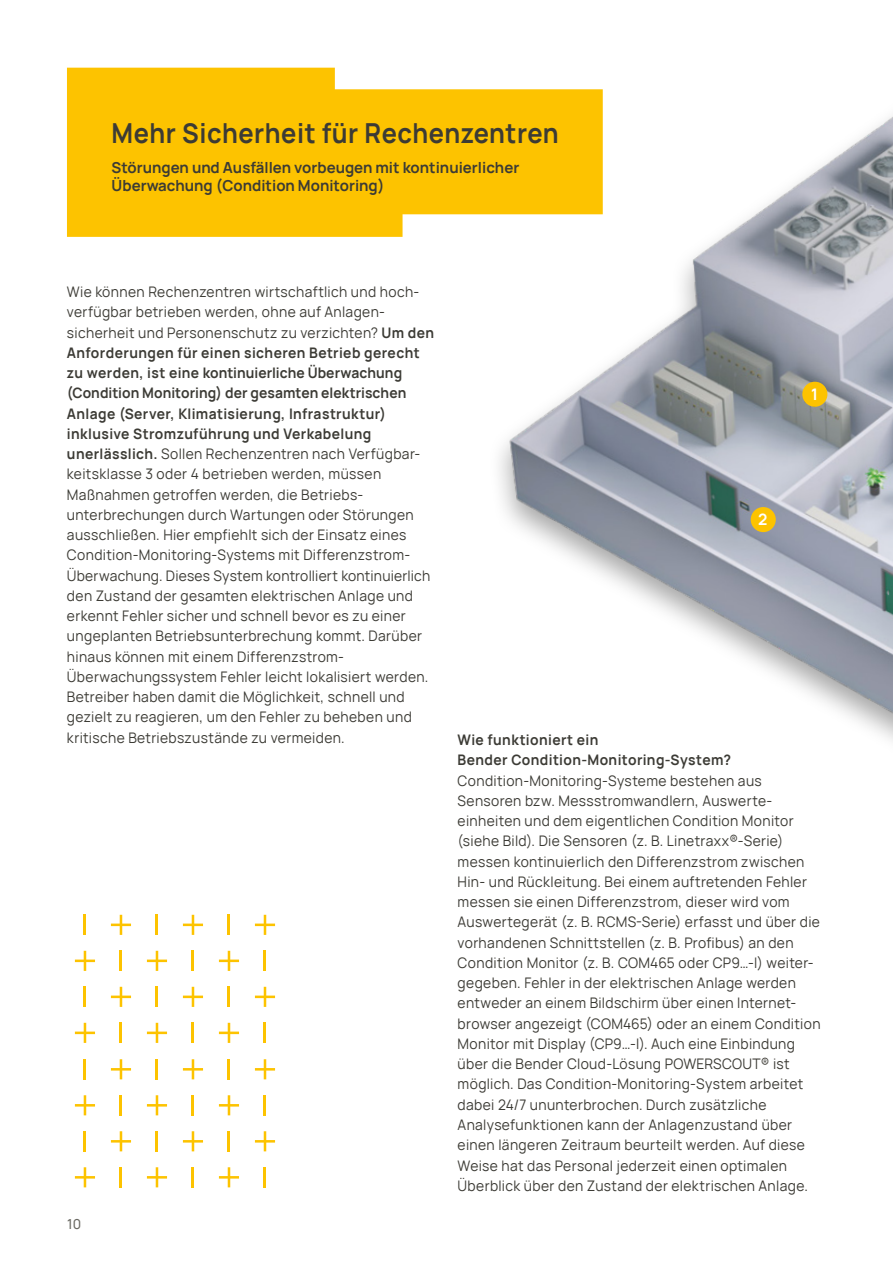
<style>
.page{position:relative;width:893px;height:1263px;background:#fff}
.page>*{position:absolute;margin:0;border:0;box-sizing:border-box;transform-origin:0 0}
.Headline_18_Pt{font:700 27px "Manrope";letter-spacing:.02em;color:#3c3b35;scale:.94 1}
.t1{font:700 15.6px "Manrope";color:#fff}
.Headline_10_Pt{font:700 15px/18px "Manrope";color:#3c3b35}
.Fließtext_9_5_Pt{font:14.25px/20.2px "Manrope";letter-spacing:.025em;color:#3c3b35}
.t2{font:500 13.5px "Manrope";color:#6a6962}
.s1{font-weight:700}
</style>
<div class="page">
<div style="left:67px;top:68px;width:386px;height:169px;background:#fdc300"></div>
<img style="left:453px;top:89px;width:440px;height:652px">
<div style="left:802px;top:382px;width:25px;height:25px;background:#fdc300;border-radius:50%"></div>
<div style="left:751px;top:507px;width:25px;height:25px;background:#fdc300;border-radius:50%"></div>
<hr style="left:120px;top:951px;width:2px;height:20px;background:#fdc300">
<hr style="left:264px;top:951px;width:2px;height:20px;background:#fdc300">
<hr style="left:192px;top:951px;width:2px;height:20px;background:#fdc300">
<hr style="left:228px;top:915px;width:2px;height:20px;background:#fdc300">
<hr style="left:120px;top:1023px;width:2px;height:20px;background:#fdc300">
<hr style="left:156px;top:915px;width:2px;height:20px;background:#fdc300">
<hr style="left:264px;top:1023px;width:2px;height:20px;background:#fdc300">
<hr style="left:84px;top:915px;width:2px;height:20px;background:#fdc300">
<hr style="left:192px;top:1023px;width:2px;height:20px;background:#fdc300">
<hr style="left:156px;top:987px;width:2px;height:20px;background:#fdc300">
<hr style="left:84px;top:987px;width:2px;height:20px;background:#fdc300">
<hr style="left:228px;top:987px;width:2px;height:20px;background:#fdc300">
<svg style="left:147px;top:951px;width:20px;height:20px"></svg>
<svg style="left:255px;top:915px;width:20px;height:20px"></svg>
<svg style="left:147px;top:1023px;width:20px;height:20px"></svg>
<svg style="left:111px;top:987px;width:20px;height:20px"></svg>
<svg style="left:255px;top:987px;width:20px;height:20px"></svg>
<svg style="left:183px;top:987px;width:20px;height:20px"></svg>
<svg style="left:75px;top:951px;width:20px;height:20px"></svg>
<svg style="left:219px;top:951px;width:20px;height:20px"></svg>
<svg style="left:183px;top:915px;width:20px;height:20px"></svg>
<svg style="left:75px;top:1023px;width:20px;height:20px"></svg>
<svg style="left:111px;top:915px;width:20px;height:20px"></svg>
<svg style="left:219px;top:1023px;width:20px;height:20px"></svg>
<hr style="left:120px;top:1095px;width:2px;height:20px;background:#fdc300">
<hr style="left:264px;top:1095px;width:2px;height:20px;background:#fdc300">
<hr style="left:192px;top:1095px;width:2px;height:20px;background:#fdc300">
<hr style="left:228px;top:1059px;width:2px;height:20px;background:#fdc300">
<hr style="left:120px;top:1167px;width:2px;height:20px;background:#fdc300">
<hr style="left:156px;top:1059px;width:2px;height:20px;background:#fdc300">
<hr style="left:264px;top:1167px;width:2px;height:20px;background:#fdc300">
<hr style="left:84px;top:1059px;width:2px;height:20px;background:#fdc300">
<hr style="left:192px;top:1167px;width:2px;height:20px;background:#fdc300">
<hr style="left:156px;top:1131px;width:2px;height:20px;background:#fdc300">
<hr style="left:84px;top:1131px;width:2px;height:20px;background:#fdc300">
<hr style="left:228px;top:1131px;width:2px;height:20px;background:#fdc300">
<svg style="left:147px;top:1095px;width:20px;height:20px"></svg>
<svg style="left:255px;top:1059px;width:20px;height:20px"></svg>
<svg style="left:147px;top:1167px;width:20px;height:20px"></svg>
<svg style="left:111px;top:1131px;width:20px;height:20px"></svg>
<svg style="left:255px;top:1131px;width:20px;height:20px"></svg>
<svg style="left:183px;top:1131px;width:20px;height:20px"></svg>
<svg style="left:75px;top:1095px;width:20px;height:20px"></svg>
<svg style="left:219px;top:1095px;width:20px;height:20px"></svg>
<svg style="left:183px;top:1059px;width:20px;height:20px"></svg>
<svg style="left:75px;top:1167px;width:20px;height:20px"></svg>
<svg style="left:111px;top:1059px;width:20px;height:20px"></svg>
<svg style="left:219px;top:1167px;width:20px;height:20px"></svg>
<p class="Headline_18_Pt" style="left:112px;top:111px;width:477px">Mehr Sicherheit für Rechenzentren</p>
<p class="Headline_10_Pt" style="left:112px;top:157px;width:409px">Störungen und Ausfällen vorbeugen mit kontinuierlicher<br>Überwachung (Condition Monitoring)</p>
<p class="Fließtext_9_5_Pt" style="left:67px;top:281px;width:369px">Wie können Rechenzentren wirtschaftlich und hoch&shy;verfügbar betrieben werden, ohne auf Anlagen&shy;sicherheit und Personenschutz zu verzichten? <span class="s1">Um den Anforderungen für einen sicheren Betrieb gerecht zu werden, ist eine kontinuierliche Überwachung (Condition Monitoring) der gesamten elektrischen Anlage (Server, Klimatisierung, Infrastruktur) inklusive Stromzuführung und Verkabelung unerlässlich.</span> Sollen Rechenzentren nach Verfügbar&shy;keitsklasse 3 oder 4 betrieben werden, müssen Maßnahmen getroffen werden, die Betriebs&shy;unterbrechungen durch Wartungen oder Störungen ausschließen. Hier empfiehlt sich der Einsatz eines Condition-Monitoring-Systems mit Differenzstrom-Überwachung. Dieses System kontrolliert kontinuierlich den Zustand der gesamten elektrischen Anlage und erkennt Fehler sicher und schnell bevor es zu einer ungeplanten Betriebsunterbrechung kommt. Darüber hinaus können mit einem Differenzstrom-Überwachungssystem Fehler leicht lokalisiert werden.<br>Betreiber haben damit die Möglichkeit, schnell und gezielt zu reagieren, um den Fehler zu beheben und kritische Betriebszustände zu vermeiden.</p>
<p class="t2" style="left:67px;top:1213px;width:15px">10</p>
<p class="t1" style="left:811px;top:381px;width:8px">1</p>
<p class="t1" style="left:758px;top:507px;width:11px">2</p>
<p class="Fließtext_9_5_Pt" style="left:458px;top:729px;width:364px"><span class="s1">Wie funktioniert ein<br>Bender Condition-Monitoring-System?<br></span>Condition-Monitoring-Systeme bestehen aus Sensoren bzw. Messstromwandlern, Auswerte&shy;einheiten und dem eigentlichen Condition Monitor (siehe Bild). Die Sensoren (z. B. Linetraxx®-Serie) messen kontinuierlich den Differenzstrom zwischen Hin- und Rückleitung. Bei einem auftretenden Fehler messen sie einen Differenzstrom, dieser wird vom Auswertegerät (z. B. RCMS-Serie) erfasst und über die vorhandenen Schnittstellen (z. B. Profibus) an den Condition Monitor (z. B. COM465 oder CP9…-I) weiter&shy;gegeben. Fehler in der elektrischen Anlage werden entweder an einem Bildschirm über einen Internet&shy;browser angezeigt (COM465) oder an einem Condition Monitor mit Display (CP9…-I). Auch eine Einbindung über die Bender Cloud-Lösung POWERSCOUT® ist möglich. Das Condition-Monitoring-System arbeitet dabei 24/7 ununterbrochen. Durch zusätzliche Analysefunktionen kann der Anlagenzustand über einen längeren Zeitraum beurteilt werden. Auf diese Weise hat das Personal jederzeit einen optimalen Überblick über den Zustand der elektrischen Anlage.</p>
</div>
